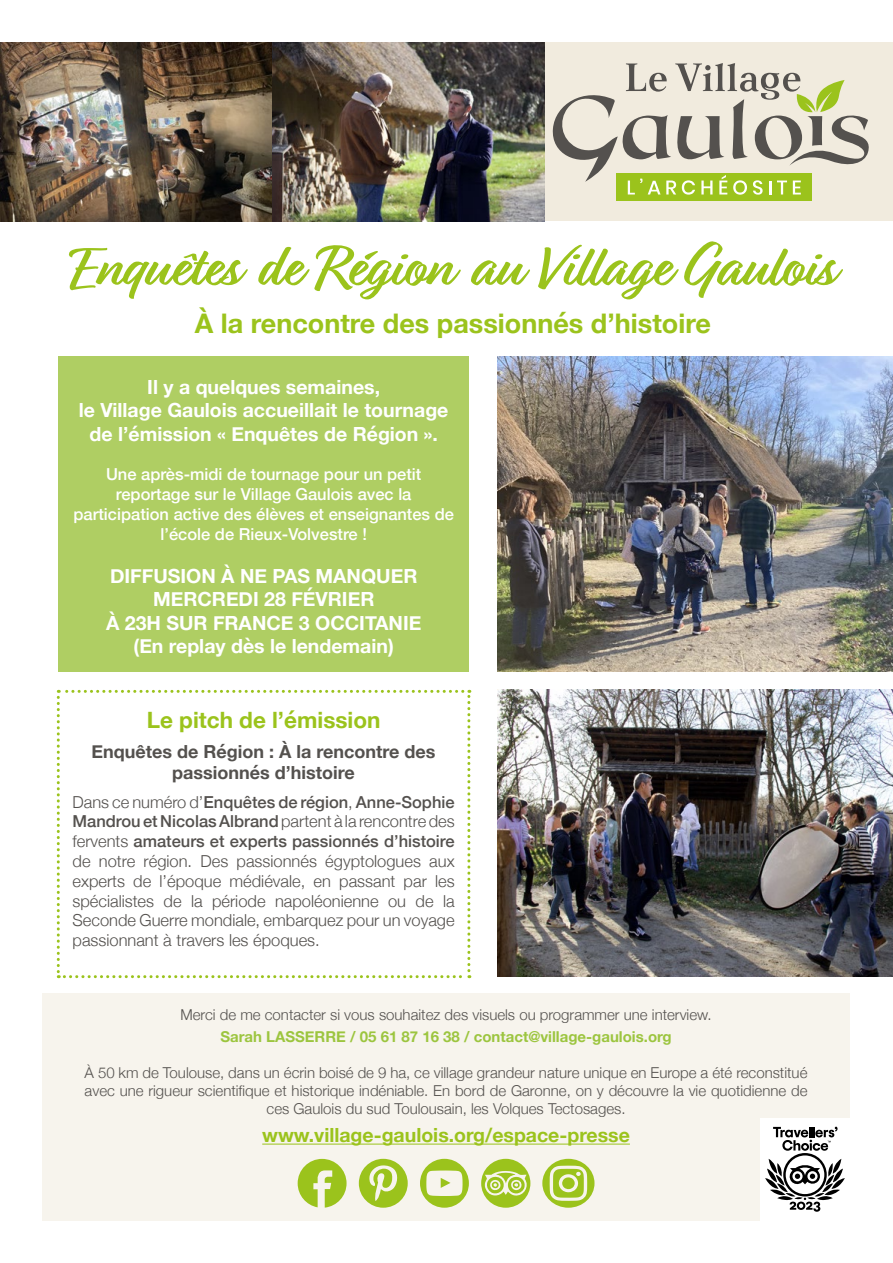
<style>
.page{position:relative;width:893px;height:1263px;background:#fff}
.page>*{position:absolute;margin:0;border:0;box-sizing:border-box;transform-origin:0 0}
.t1{font:700 60px "Relation";letter-spacing:-.01em;color:#9bc31c}
.t2{font:700 27px "Helvetica Neue";color:#9bc31c}
.t3{font:700 22.5px "Helvetica Neue";color:#9bc31c}
.t4{font:700 19.5px/23.4px "Helvetica Neue";color:#fff;text-align:center}
.t5{font:700 19.5px "Helvetica Neue";color:#9bc31c}
.t6{font:700 18px/21.6px "Helvetica Neue";color:#54514e;text-align:center}
.t7{font:300 16.5px/19.8px "Helvetica Neue";color:#54514e;text-align:justify}
.t8{font:500 16.5px/19.8px "Helvetica Neue";color:#fff;text-align:center}
.t9{font:300 15px/18px "Helvetica Neue";color:#54514e;text-align:center}
.t10{font:700 15px "Helvetica Neue";color:#9cc53f}
.s1{font-weight:500}
</style>
<div class="page">
<div style="left:0;top:43px;width:893px;height:178px;background:#f1ebde"></div>
<img style="left:0;top:43px;width:544px;height:178px">
<div style="left:42px;top:993px;width:808px;height:227px;background:#f7f4ed"></div>
<hr style="left:262px;top:1143px;width:368px;height:1px;background:#9bc31c">
<svg style="left:420px;top:1159px;width:49px;height:49px"></svg>
<svg style="left:481px;top:1159px;width:49px;height:49px"></svg>
<svg style="left:542px;top:1159px;width:52px;height:49px"></svg>
<svg style="left:359px;top:1159px;width:49px;height:49px"></svg>
<svg style="left:298px;top:1159px;width:49px;height:48px"></svg>
<div style="left:616px;top:173px;width:196px;height:28px;background:#9bc31c"></div>
<svg style="left:552px;top:63px;width:317px;height:132px"></svg>
<div style="left:760px;top:1118px;width:90px;height:102px;background:#fff"></div>
<svg style="left:765px;top:1126px;width:80px;height:86px"></svg>
<svg style="left:57px;top:690px;width:413px;height:288px"></svg>
<div style="left:59px;top:356px;width:410px;height:316px;background:#afce63"></div>
<img style="left:497px;top:356px;width:396px;height:316px">
<img style="left:497px;top:690px;width:396px;height:287px">
<h1 class="t1" style="left:73px;top:232px;width:761px">Enquêtes de Région au Village Gaulois</h1>
<h2 class="t2" style="left:195px;top:302px;width:517px">À la rencontre des passionnés d’histoire</h2>
<p class="t4" style="left:79px;top:376px;width:371px">Il y a quelques semaines,<br>le Village Gaulois accueillait le tournage de l’émission « Enquêtes de Région ».</p>
<p class="t8" style="left:73px;top:463px;width:382px">Une après-midi de tournage pour un petit reportage sur le Village Gaulois avec la participation active des élèves et enseignantes de l’école de Rieux-Volvestre !</p>
<p class="t4" style="left:106px;top:565px;width:317px">DIFFUSION À NE PAS MANQUER<br>MERCREDI 28 FÉVRIER<br>À 23H SUR FRANCE 3 OCCITANIE (En replay dès le lendemain)</p>
<h3 class="t3" style="left:147px;top:702px;width:235px">Le pitch de l’émission</h3>
<p class="t6" style="left:92px;top:741px;width:346px">Enquêtes de Région : À la rencontre des passionnés d’histoire</p>
<p class="t7" style="left:73px;top:791px;width:384px">Dans ce numéro d’<span class="s1">Enquêtes de région</span>, <span class="s1">Anne-Sophie Mandrou et Nicolas Albrand</span> partent à la rencontre des fervents <span class="s1">amateurs et experts passionnés d’histoire </span>de notre région. Des passionnés égyptologues aux experts de l’époque médiévale, en passant par les spécialistes de la période napoléonienne ou de la Seconde Guerre mondiale, embarquez pour un voyage passionnant à travers les époques.</p>
<p class="t9" style="left:181px;top:1005px;width:533px">Merci de me contacter si vous souhaitez des visuels ou programmer une interview.</p>
<p class="t10" style="left:220px;top:1025px;width:453px">Sarah LASSERRE / 05 61 87 16 38 / contact@village-gaulois.org</p>
<p class="t9" style="left:85px;top:1063px;width:724px">À 50 km de Toulouse, dans un écrin boisé de 9 ha, ce village grandeur nature unique en Europe a été reconstitué avec une rigueur scientifique et historique indéniable. En bord de Garonne, on y découvre la vie quotidienne de ces Gaulois du sud Toulousain, les Volques Tectosages.</p>
<p class="t5" style="left:262px;top:1120px;width:369px">www.village-gaulois.org/espace-presse</p>
</div>
